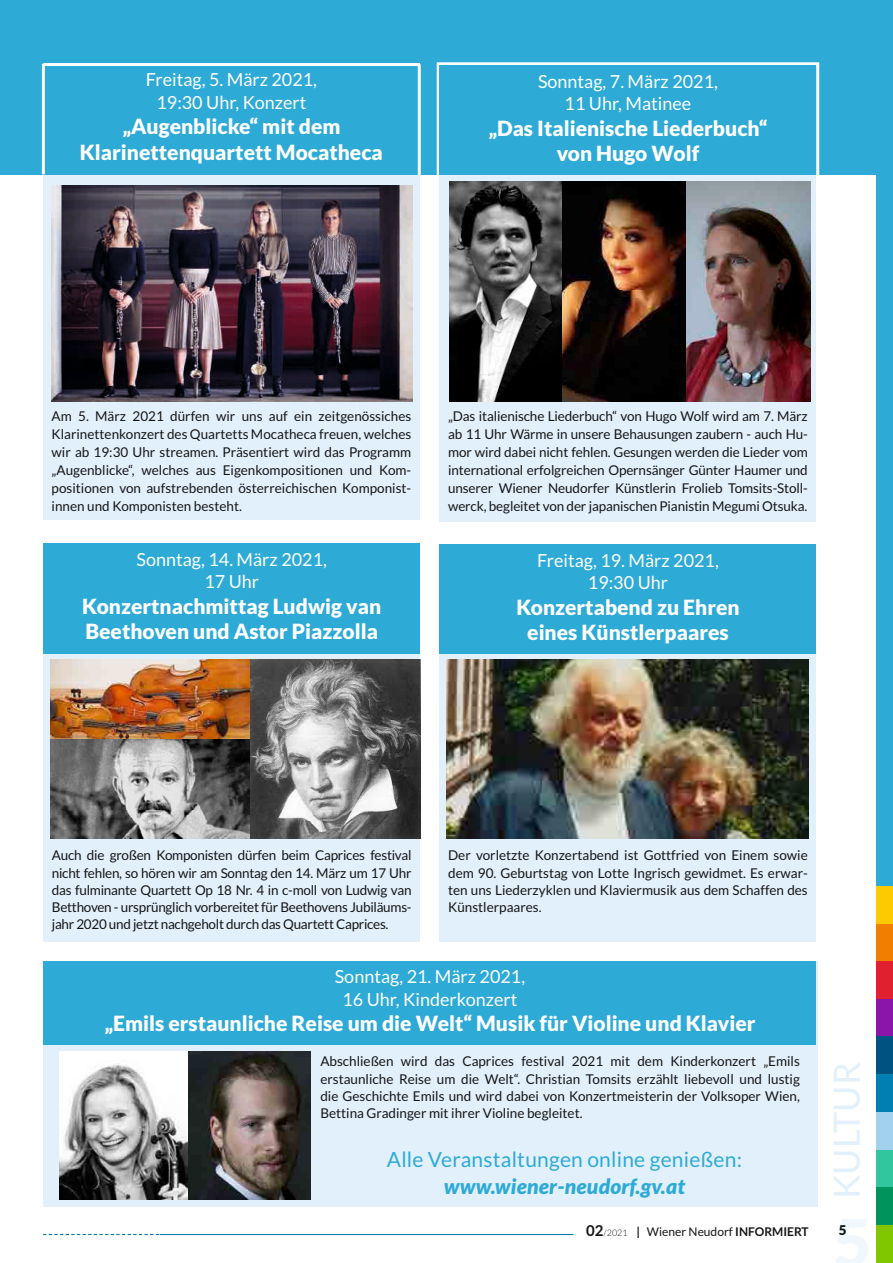
<style>
.page{position:relative;width:893px;height:1263px;background:#fff}
.page>*{position:absolute;margin:0;border:0;box-sizing:border-box;transform-origin:0 0}
.t1{font:36px "Lato";color:#e2f0fb}
.t2{font:900 21px/25.5px "Lato";color:#fff;text-align:center}
.t3{font:21px "Lato";letter-spacing:.01em;color:#2eaad7}
.t4{font:italic 900 21px "Lato";letter-spacing:.01em;color:#2eaad7}
.t5{font:18px/22.5px "Lato";color:#fff;text-align:center}
.t6{font:13.5px/17.2px "Lato";color:#151616;text-align:justify}
.t7{font:900 13.5px "Lato";color:#151616}
.t8{font:12px "Lato";color:#151616}
.s1{font-weight:700;font-size:15px}
.s2{font-weight:300;font-size:9px}
.s3{font-weight:700}
</style>
<div class="page">
<div style="left:876px;top:0;width:17px;height:886px;background:#2eaad7"></div>
<div style="left:876px;top:923px;width:17px;height:38px;background:#f27e00"></div>
<div style="left:876px;top:886px;width:17px;height:37px;background:#fdc900"></div>
<div style="left:876px;top:961px;width:17px;height:38px;background:#e01f2f"></div>
<div style="left:876px;top:999px;width:17px;height:37px;background:#8b14ab"></div>
<div style="left:876px;top:1036px;width:17px;height:38px;background:#005281"></div>
<div style="left:876px;top:1074px;width:17px;height:38px;background:#007fb2"></div>
<div style="left:876px;top:1112px;width:17px;height:38px;background:#a1d1ec"></div>
<div style="left:876px;top:1150px;width:17px;height:37px;background:#32c69e"></div>
<div style="left:876px;top:1187px;width:17px;height:38px;background:#00945c"></div>
<div style="left:876px;top:1225px;width:17px;height:38px;background:#80c700"></div>
<hr style="left:160px;top:1234px;width:414px;height:1px;background:#007fb2">
<svg style="left:43px;top:1234px;width:116px;height:1px"></svg>
<div style="left:43px;top:64px;width:377px;height:456px;background:#e2f0fb"></div>
<div style="left:0;top:0;width:893px;height:174px;background:#2eaad7"></div>
<div style="left:44px;top:961px;width:774px;height:245px;background:#e2f0fb"></div>
<div style="left:44px;top:961px;width:772px;height:83px;background:#2eaad7"></div>
<img style="left:60px;top:1051px;width:250px;height:148px">
<div style="left:43px;top:544px;width:377px;height:398px;background:#e2f0fb"></div>
<div style="left:43px;top:544px;width:377px;height:110px;background:#2eaad7"></div>
<img style="left:51px;top:659px;width:369px;height:179px">
<hr style="left:42px;top:64px;width:3px;height:110px;background:#fff">
<hr style="left:418px;top:65px;width:3px;height:110px;background:#fff">
<hr style="left:43px;top:63px;width:377px;height:3px;background:#fff">
<svg style="left:435px;top:62px;width:386px;height:118px"></svg>
<div style="left:440px;top:65px;width:376px;height:456px;background:#e2f0fb"></div>
<img style="left:449px;top:181px;width:237px;height:221px">
<img style="left:686px;top:181px;width:124px;height:221px">
<div style="left:440px;top:65px;width:376px;height:109px;background:#2eaad7"></div>
<div style="left:440px;top:544px;width:376px;height:398px;background:#e2f0fb"></div>
<div style="left:440px;top:544px;width:376px;height:110px;background:#2eaad7"></div>
<img style="left:446px;top:659px;width:362px;height:179px">
<img style="left:51px;top:185px;width:361px;height:217px">
<h3 class="t5" style="left:146px;top:68px;width:173px">Freitag, 5. März 2021,<br>19:30 Uhr, Konzert</h3>
<h2 class="t2" style="left:80px;top:113px;width:304px">„Augenblicke“ mit dem<br>Klarinettenquartett Mocatheca</h2>
<h3 class="t5" style="left:538px;top:70px;width:181px">Sonntag, 7. März 2021,<br>11 Uhr, Matinee</h3>
<h2 class="t2" style="left:488px;top:115px;width:281px">„Das Italienische Liederbuch“ von Hugo Wolf</h2>
<p class="t6" style="left:52px;top:407px;width:361px;line-height:18px">Am 5. März 2021 dürfen wir uns auf ein zeitgenössiches Klarinettenkonzert des Quartetts Mocatheca freuen, welches wir ab 19:30 Uhr streamen. Präsentiert wird das Programm „Augenblicke“, welches aus Eigenkompositionen und Kom&shy;positionen von aufstrebenden österreichischen Komponist&shy;innen und Komponisten besteht.</p>
<h3 class="t5" style="left:137px;top:548px;width:192px">Sonntag, 14. März 2021,<br>17 Uhr</h3>
<h2 class="t2" style="left:82px;top:593px;width:300px;text-align:left">Konzertnachmittag Ludwig van<br>Beethoven und Astor Piazzolla</h2>
<p class="t6" style="left:448px;top:407px;width:361px;line-height:18px">„Das italienische Liederbuch“ von Hugo Wolf wird am 7. März ab 11 Uhr Wärme in unsere Behausungen zaubern - auch Hu&shy;mor wird dabei nicht fehlen. Gesungen werden die Lieder vom international erfolgreichen Opernsänger Günter Haumer und unserer Wiener Neudorfer Künstlerin Frolieb Tomsits-Stoll&shy;werck, begleitet von der japanischen Pianistin Megumi Otsuka.</p>
<h3 class="t5" style="left:537px;top:549px;width:183px">Freitag, 19. März 2021,<br>19:30 Uhr</h3>
<h2 class="t2" style="left:516px;top:594px;width:225px">Konzertabend zu Ehren eines Künstlerpaares</h2>
<p class="t6" style="left:52px;top:847px;width:361px">Auch die großen Komponisten dürfen beim Caprices festival nicht fehlen, so hören wir am Sonntag den 14. März um 17 Uhr das fulminante Quartett Op 18 Nr. 4 in c-moll von Ludwig van Betthoven - ursprünglich vorbereitet für Beethovens Jubiläums&shy;jahr 2020 und jetzt nachgeholt durch das Quartett Caprices.</p>
<p class="t6" style="left:448px;top:847px;width:361px">Der vorletzte Konzertabend ist Gottfried von Einem sowie dem 90. Geburtstag von Lotte Ingrisch gewidmet. Es erwar&shy;ten uns Liederzyklen und Klaviermusik aus dem Schaffen des Künstlerpaares.</p>
<h3 class="t5" style="left:335px;top:965px;width:192px">Sonntag, 21. März 2021,<br>16 Uhr, Kinderkonzert</h3>
<h2 class="t2" style="left:104px;top:1010px;width:652px">„Emils erstaunliche Reise um die Welt“ Musik für Violine und Klavier</h2>
<p class="t6" style="left:320px;top:1053px;width:481px">Abschließen wird das Caprices festival 2021 mit dem Kinderkonzert „Emils erstaunliche Reise um die Welt“. Christian Tomsits erzählt liebevoll und lustig die Geschichte Emils und wird dabei von Konzertmeisterin der Volksoper Wien, Bettina Gradinger mit ihrer Violine begleitet.</p>
<h2 class="t3" style="left:387px;top:1147px;width:357px">Alle Veranstaltungen online genießen:</h2>
<h2 class="t4" style="left:444px;top:1174px;width:243px">www.wiener-neudorf.gv.at</h2>
<h1 class="t1" style="left:827px;top:1199px;width:138px;rotate:-90deg">KULTUR</h1>
<p class="t8" style="left:586px;top:1225px;width:224px"><span class="s1">02</span><span class="s2">/2021</span> <span class="s3">|</span> Wiener Neudorf <span class="s3">INFORMIERT</span></p>
<p class="t7" style="left:839px;top:1222px;width:9px">5</p>
</div>
